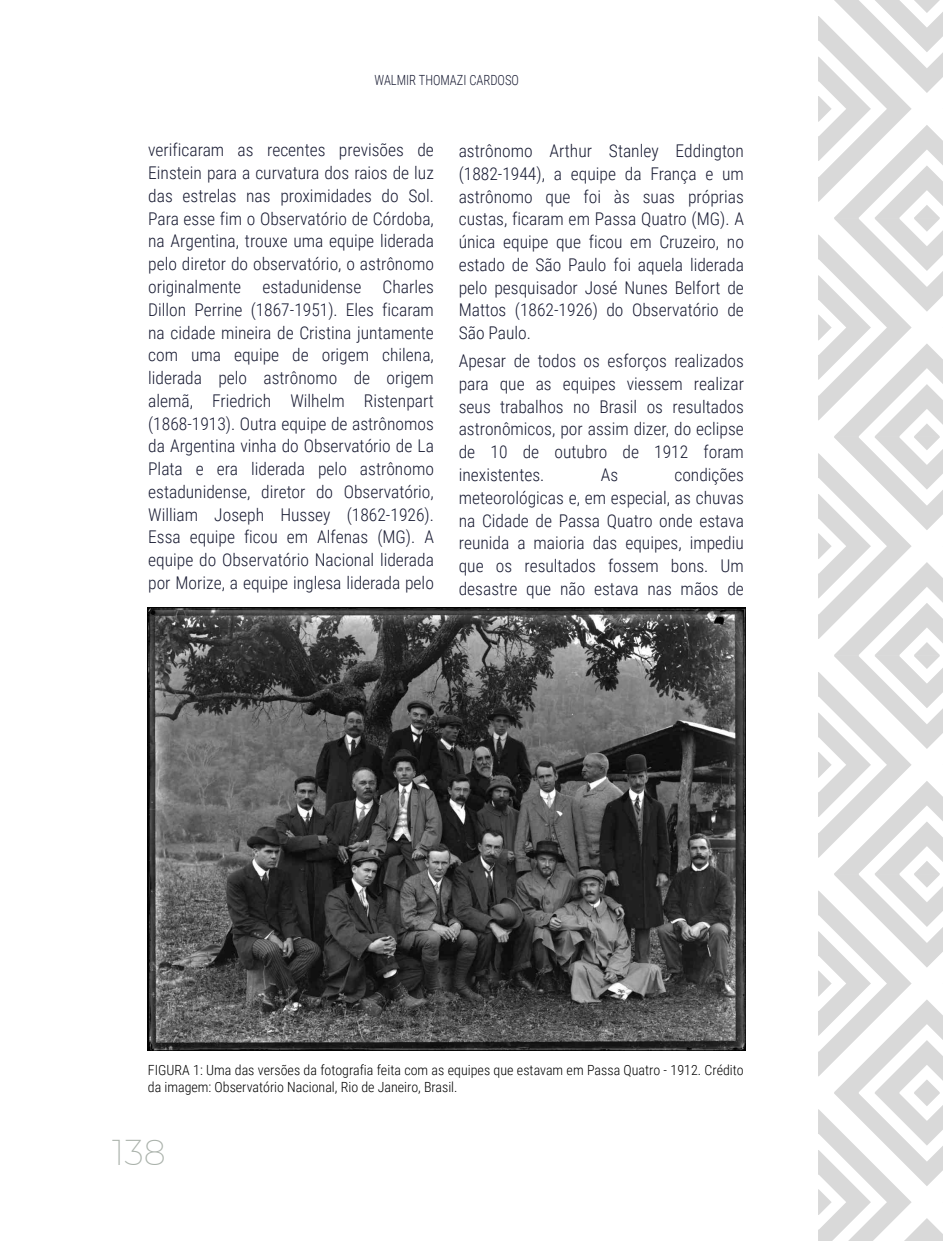
<style>
.page{position:relative;width:943px;height:1241px;background:#fff}
.page>*{position:absolute;margin:0;border:0;box-sizing:border-box;transform-origin:0 0}
.t1{font:200 35px "Montserrat";color:#aab2ab}
.t2{font:300 17.5px/22.8px "Roboto Condensed";color:#191c33;text-align:justify}
.t3{font:300 14px/17.5px "Roboto Condensed";color:#000}
.t4{font:300 14px "Roboto Condensed";color:#191c33;scale:.9 1}
</style>
<div class="page">
<div style="left:818px;top:0;width:124px;height:1240px;background:#bfbfbf;opacity:.15"></div>
<img style="left:148px;top:607px;width:597px;height:442px">
<p class="t4" style="left:374px;top:70px;width:162px">WALMIR THOMAZI CARDOSO</p>
<p class="t2" style="left:148px;top:138px;width:287px">verificaram as recentes previsões de Einstein para a curvatura dos raios de luz das estrelas nas proximidades do Sol.<br>Para esse fim o Observatório de Córdoba, na Argentina, trouxe uma equipe liderada pelo diretor do observatório, o astrônomo originalmente estadunidense Charles Dillon Perrine (1867-1951). Eles ficaram na cidade mineira de Cristina juntamente com uma equipe de origem chilena, liderada pelo astrônomo de origem alemã, Friedrich Wilhelm Ristenpart (1868-1913). Outra equipe de astrônomos da Argentina vinha do Observatório de La Plata e era liderada pelo astrônomo estadunidense, diretor do Observatório, William Joseph Hussey (1862-1926).<br>Essa equipe ficou em Alfenas (MG). A equipe do Observatório Nacional liderada por Morize, a equipe inglesa liderada pelo</p>
<p class="t2" style="left:459px;top:139px;width:287px">astrônomo Arthur Stanley Eddington (1882-1944), a equipe da França e um astrônomo que foi às suas próprias custas, ficaram em Passa Quatro (MG). A única equipe que ficou em Cruzeiro, no estado de São Paulo foi aquela liderada pelo pesquisador José Nunes Belfort de Mattos (1862-1926) do Observatório de São Paulo.</p>
<p class="t2" style="left:459px;top:349px;width:287px">Apesar de todos os esforços realizados para que as equipes viessem realizar seus trabalhos no Brasil os resultados astronômicos, por assim dizer, do eclipse de 10 de outubro de 1912 foram inexistentes.</p>
<p class="t2" style="left:459px;top:463px;width:287px;text-indent:216px">condições meteorológicas e, em especial, as chuvas na Cidade de Passa Quatro onde estava reunida a maioria das equipes, impediu que os resultados fossem bons. Um desastre que não estava nas mãos de</p>
<p class="t2" style="left:600px;top:463px;width:19px">As</p>
<p class="t3" style="left:148px;top:1060px;width:597px">FIGURA 1: Uma das versões da fotografia feita com as equipes que estavam em Passa Quatro - 1912. Crédito da imagem: Observatório Nacional, Rio de Janeiro, Brasil.</p>
<h1 class="t1" style="left:112px;top:1130px;width:55px">138</h1>
</div>
